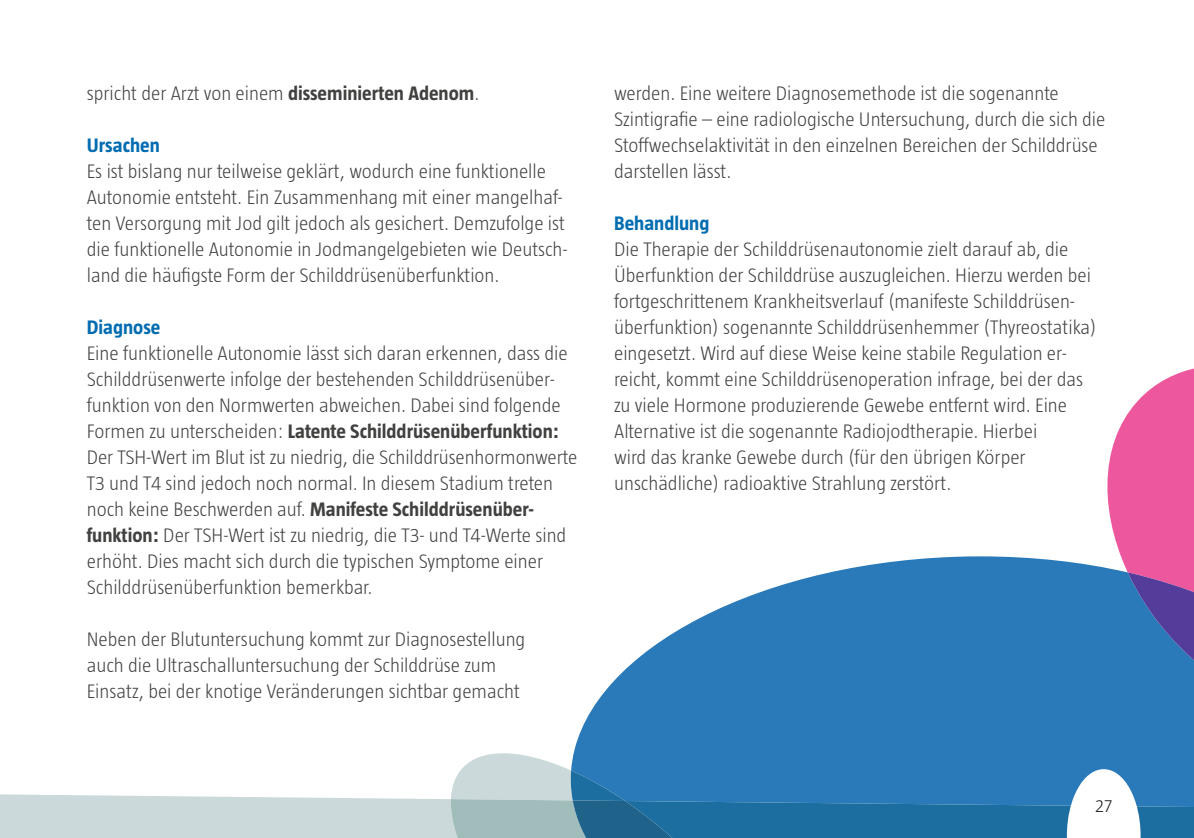
<style>
.page{position:relative;width:1194px;height:838px;background:#fff}
.page>*{position:absolute;margin:0;border:0;box-sizing:border-box;transform-origin:0 0}
.t1{font:300 20px/26px "Taz Hexal";color:#414140}
.t2{font:700 20px "Taz Hexal";color:#006cb1}
.t3{font:300 18px "Taz Hexal";color:#151616}
.s1{font-weight:700}
</style>
<div class="page">
<svg style="left:573px;top:556px;width:621px;height:197px;fill:#2a7ab9"></svg>
<svg style="left:1096px;top:368px;width:98px;height:304px"></svg>
<svg style="left:0;top:753px;width:1194px;height:85px"></svg>
<p class="t1" style="left:87px;top:80px;width:394px">spricht der Arzt von einem <span class="s1">disseminierten Adenom</span>.</p>
<p class="t2" style="left:87px;top:134px;width:75px">Ursachen</p>
<p class="t1" style="left:87px;top:158px;width:482px">Es ist bislang nur teilweise geklärt, wodurch eine funktionelle Autonomie entsteht. Ein Zusammenhang mit einer mangelhaf&shy;ten Versorgung mit Jod gilt jedoch als gesichert. Demzufolge ist die funktionelle Autonomie in Jodmangelgebieten wie Deutsch&shy;land die häufigste Form der Schilddrüsenüberfunktion.</p>
<p class="t2" style="left:87px;top:316px;width:75px">Diagnose</p>
<p class="t1" style="left:87px;top:340px;width:492px">Eine funktionelle Autonomie lässt sich daran erkennen, dass die Schilddrüsenwerte infolge der bestehenden Schilddrüsenüber&shy;funktion von den Normwerten abweichen. Dabei sind folgende Formen zu unterscheiden: <span class="s1">Latente Schilddrüsenüberfunktion:<br></span>Der TSH-Wert im Blut ist zu niedrig, die Schilddrüsenhormonwerte T3 und T4 sind jedoch noch normal. In diesem Stadium treten noch keine Beschwerden auf. <span class="s1">Manifeste Schilddrüsenüber&shy;funktion:</span> Der TSH-Wert ist zu niedrig, die T3- und T4-Werte sind erhöht. Dies macht sich durch die typischen Symptome einer Schilddrüsenüberfunktion bemerkbar.</p>
<p class="t1" style="left:87px;top:626px;width:440px">Neben der Blutuntersuchung kommt zur Diagnosestellung auch die Ultraschalluntersuchung der Schilddrüse zum<br>Einsatz, bei der knotige Veränderungen sichtbar gemacht</p>
<p class="t1" style="left:614px;top:80px;width:493px">werden. Eine weitere Diagnosemethode ist die sogenannte Szintigrafie – eine radiologische Untersuchung, durch die sich die Stoffwechselaktivität in den einzelnen Bereichen der Schilddrüse darstellen lässt.</p>
<p class="t2" style="left:614px;top:212px;width:97px">Behandlung</p>
<p class="t1" style="left:614px;top:236px;width:484px">Die Therapie der Schilddrüsenautonomie zielt darauf ab, die Überfunktion der Schilddrüse auszugleichen. Hierzu werden bei fortgeschrittenem Krankheitsverlauf (manifeste Schilddrüsen&shy;überfunktion) sogenannte Schilddrüsenhemmer (Thyreostatika) eingesetzt. Wird auf diese Weise keine stabile Regulation er&shy;reicht, kommt eine Schilddrüsenoperation infrage, bei der das zu viele Hormone produzierende Gewebe entfernt wird. Eine Alternative ist die sogenannte Radiojodtherapie. Hierbei<br>wird das kranke Gewebe durch (für den übrigen Körper unschädliche) radioaktive Strahlung zerstört.</p>
<p class="t3" style="left:1095px;top:795px;width:18px">27</p>
</div>
